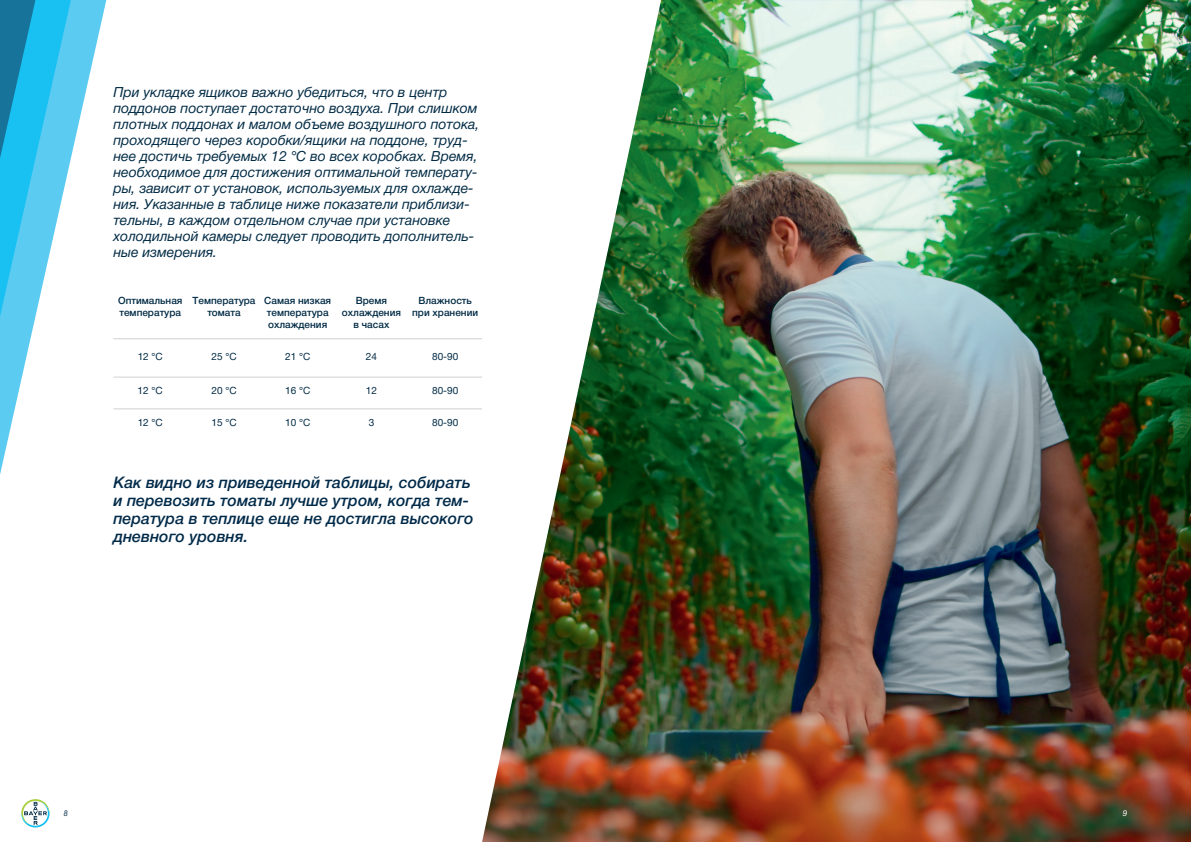
<style>
.page{position:relative;width:1191px;height:842px;background:#fff}
.page>*{position:absolute;margin:0;border:0;box-sizing:border-box;transform-origin:0 0}
.t1{font:italic 500 16px/18px "Helvetica Neue";color:#002a49}
.t2{font:italic 14px/16px "Helvetica Neue Cyr";color:#032c46}
.t3{font:500 10px/12px "Helvetica Neue Cyr";color:#032c46;text-align:center}
.t4{font:10px "Helvetica Neue Cyr";color:#032c46}
.t5{font:italic 8px "Helvetica Neue Cyr";color:#032c46;scale:.91 1}
.t6{font:italic 8px "Helvetica Neue Cyr";color:#fff}
</style>
<div class="page">
<img style="left:482px;top:0;width:709px;height:842px">
<svg style="left:0;top:0;width:106px;height:475px"></svg>
<svg style="left:0;top:0;width:71px;height:316px;background:#4dc2e8"></svg>
<svg style="left:21px;top:799px;width:29px;height:28px"></svg>
<hr style="left:113px;top:338px;width:369px;height:1px;background:#0f1013">
<hr style="left:113px;top:377px;width:369px;height:1px;background:#0f1013">
<hr style="left:113px;top:409px;width:369px;height:1px;background:#0f1013">
<p class="t2" style="left:113px;top:84px;width:367px">При укладке ящиков важно убедиться, что в центр поддонов поступает достаточно воздуха. При слишком плотных поддонах и малом объеме воздушного потока, проходящего через коробки/ящики на поддоне, труд&shy;нее достичь требуемых 12 °C во всех коробках. Время, необходимое для достижения оптимальной температу&shy;ры, зависит от установок, используемых для охлажде&shy;ния. Указанные в таблице ниже показатели приблизи&shy;тельны, в каждом отдельном случае при установке холодильной камеры следует проводить дополнитель&shy;ные измерения.</p>
<p class="t3" style="left:192px;top:295px;width:64px">Температура томата</p>
<p class="t3" style="left:264px;top:295px;width:68px;text-align:left">Самая низкая температура охлаждения</p>
<p class="t3" style="left:342px;top:295px;width:60px">Время охлаждения в часах</p>
<p class="t3" style="left:412px;top:295px;width:67px">Влажность при хранении</p>
<p class="t3" style="left:118px;top:295px;width:66px;text-align:left">Оптимальная температура</p>
<p class="t4" style="left:138px;top:351px;width:27px">12 °C</p>
<p class="t4" style="left:211px;top:351px;width:27px">25 °C</p>
<p class="t4" style="left:285px;top:351px;width:27px">21 °C</p>
<p class="t4" style="left:366px;top:351px;width:13px">24</p>
<p class="t4" style="left:432px;top:351px;width:28px">80-90</p>
<p class="t4" style="left:138px;top:385px;width:27px">12 °C</p>
<p class="t4" style="left:211px;top:384px;width:27px">20 °C</p>
<p class="t4" style="left:285px;top:384px;width:27px">16 °C</p>
<p class="t4" style="left:366px;top:384px;width:13px">12</p>
<p class="t4" style="left:432px;top:384px;width:28px">80-90</p>
<p class="t4" style="left:138px;top:417px;width:27px">12 °C</p>
<p class="t4" style="left:211px;top:417px;width:27px">15 °C</p>
<p class="t4" style="left:285px;top:417px;width:27px">10 °C</p>
<p class="t4" style="left:369px;top:417px;width:7px">3</p>
<p class="t4" style="left:432px;top:417px;width:28px">80-90</p>
<p class="t1" style="left:113px;top:474px;width:362px">Как видно из приведенной таблицы, собирать и перевозить томаты лучше утром, когда тем&shy;пература в теплице еще не достигла высокого дневного уровня.</p>
<p class="t5" style="left:64px;top:809px;width:6px">8</p>
<p class="t6" style="left:1122px;top:809px;width:6px">9</p>
</div>
